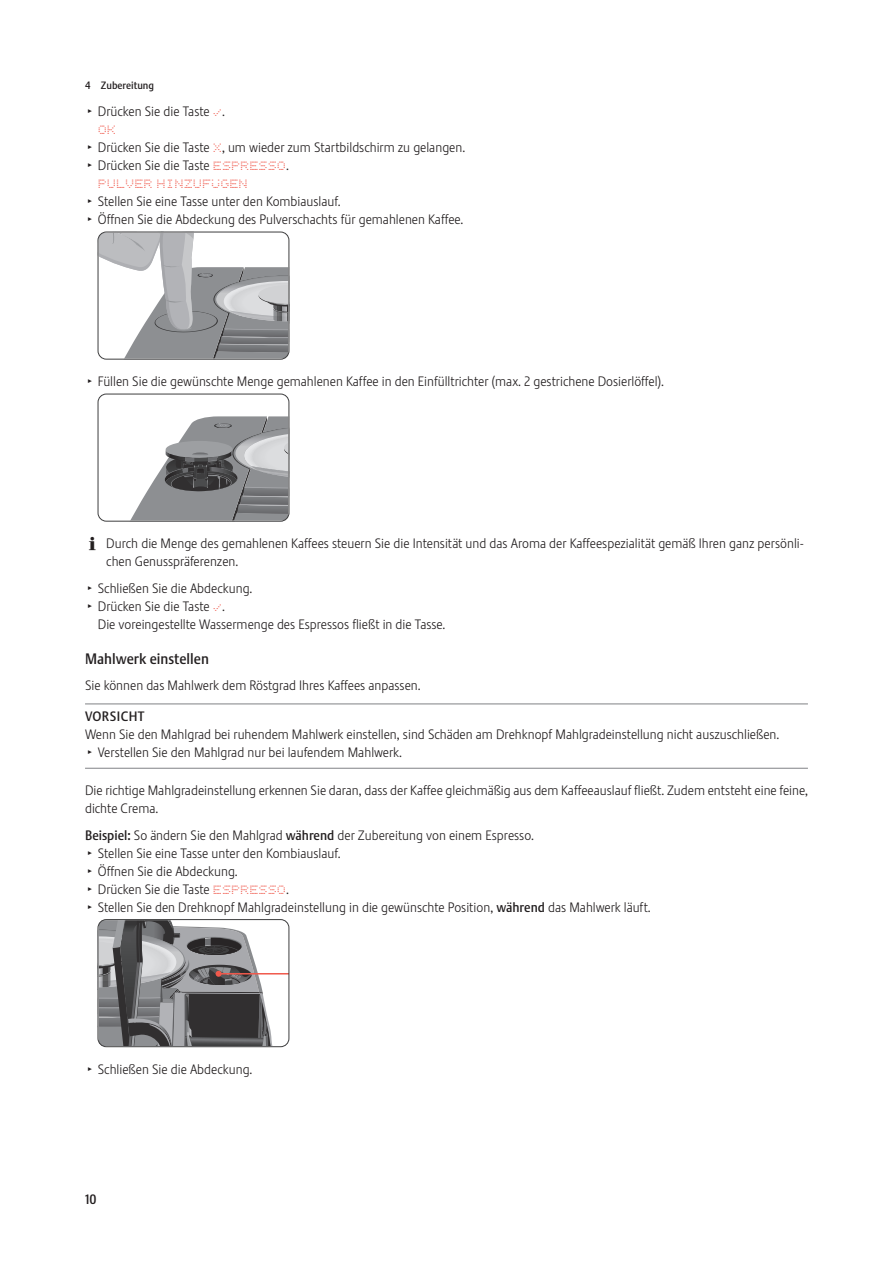
<style>
.page{position:relative;width:893px;height:1263px;background:#fff}
.page>*{position:absolute;margin:0;border:0;box-sizing:border-box;transform-origin:0 0}
.Resultat{font:15px "JURALED2006";color:#f0594c}
.Unterkapitel_Ueberschrift{font:15px "Stalemate Pro 2 J Medium";color:#231f20}
.Aufforderung{font:13.5px "Stalemate Pro 2 J Light";color:#231f20}
.Para_Abstand{font:13.5px/18px "Stalemate Pro 2 J Light";color:#231f20}
.Para{font:13.5px "Stalemate Pro 2 J Light";color:#231f20}
.Beispiel{font:13.5px "Stalemate Pro 2 J Light";color:#231f20}
.Resultat-2{font:13.5px "Stalemate Pro 2 J Light";color:#231f20}
.Massnahme_Letzte{font:13.5px "Stalemate Pro 2 J Light";color:#231f20}
.Achtung{font:13.5px "Stalemate Pro 2 J Medium";letter-spacing:.03em;color:#231f20}
.t1{font:10.5px "Stalemate Pro 2 J Medium";color:#231f20}
.s1{font-family:"Jura Pict 2006";font-size:10.5px}
.s2{font-family:"JURALED2006";font-size:15px;color:#f0594c}
.s3{font-family:"Jura Pict 2006"}
.s4{font-family:"Stalemate Pro 2 J Medium"}
</style>
<div class="page">
<hr style="left:85px;top:704px;width:723px;height:1px;background:#808285">
<hr style="left:85px;top:768px;width:723px;height:1px;background:#808285">
<svg style="left:98px;top:232px;width:191px;height:127px"></svg>
<div style="left:98px;top:232px;width:191px;height:127px;border:1px solid #3e3e3f;border-radius:8px"></div>
<svg style="left:98px;top:394px;width:191px;height:127px"></svg>
<div style="left:98px;top:394px;width:191px;height:127px;border:1px solid #3e3e3f;border-radius:8px"></div>
<svg style="left:98px;top:920px;width:191px;height:127px"></svg>
<div style="left:98px;top:919px;width:191px;height:128px;border:1px solid #3e3e3f;border-radius:8px"></div>
<p class="t1" style="left:85px;top:79px;width:71px">4 Zubereitung</p>
<p class="Aufforderung" style="left:88px;top:104px;width:138px"><span class="s1">T</span> Drücken Sie die Taste <span class="s2">w</span>.</p>
<p class="Resultat" style="left:98px;top:124px;width:20px">OK</p>
<p class="Aufforderung" style="left:88px;top:140px;width:379px"><span class="s1">T</span> Drücken Sie die Taste <span class="s2">X</span>, um wieder zum Startbildschirm zu gelangen.</p>
<p class="Aufforderung" style="left:88px;top:158px;width:202px"><span class="s1">T</span> Drücken Sie die Taste <span class="s2">ESPRESSO</span>.</p>
<p class="Resultat" style="left:98px;top:178px;width:151px">PULVER HINZUFÜGEN</p>
<p class="Aufforderung" style="left:88px;top:194px;width:254px"><span class="s1">T</span> Stellen Sie eine Tasse unter den Kombiauslauf.</p>
<p class="Aufforderung" style="left:88px;top:212px;width:377px"><span class="s1">T</span> Öffnen Sie die Abdeckung des Pulverschachts für gemahlenen Kaffee.</p>
<p class="Aufforderung" style="left:88px;top:374px;width:577px"><span class="s1">T</span> Füllen Sie die gewünschte Menge gemahlenen Kaffee in den Einfülltrichter (max. 2 gestrichene Dosierlöffel).</p>
<p class="Para_Abstand" style="left:106px;top:535px;width:699px;text-indent:-17px"><span class="s3">E</span> Durch die Menge des gemahlenen Kaffees steuern Sie die Intensität und das Aroma der Kaffeespezialität gemäß Ihren ganz persönli&shy;chen Genusspräferenzen.</p>
<p class="Aufforderung" style="left:88px;top:580px;width:166px"><span class="s1">T</span> Schließen Sie die Abdeckung.</p>
<p class="Aufforderung" style="left:88px;top:598px;width:138px"><span class="s1">T</span> Drücken Sie die Taste <span class="s2">w</span>.</p>
<p class="Resultat-2" style="left:98px;top:616px;width:349px">Die voreingestellte Wassermenge des Espressos fließt in die Tasse.</p>
<p class="Unterkapitel_Ueberschrift" style="left:85px;top:650px;width:125px">Mahlwerk einstellen</p>
<p class="Para" style="left:85px;top:678px;width:337px">Sie können das Mahlwerk dem Röstgrad Ihres Kaffees anpassen.</p>
<p class="Achtung" style="left:85px;top:708px;width:61px">VORSICHT</p>
<p class="Para" style="left:85px;top:726px;width:696px">Wenn Sie den Mahlgrad bei ruhendem Mahlwerk einstellen, sind Schäden am Drehknopf Mahlgradeinstellung nicht auszuschließen.</p>
<p class="Massnahme_Letzte" style="left:88px;top:744px;width:315px"><span class="s1">T</span> Verstellen Sie den Mahlgrad nur bei laufendem Mahlwerk.</p>
<p class="Para_Abstand" style="left:85px;top:782px;width:724px">Die richtige Mahlgradeinstellung erkennen Sie daran, dass der Kaffee gleichmäßig aus dem Kaffeeauslauf fließt. Zudem entsteht eine feine, dichte Crema.</p>
<p class="Beispiel" style="left:85px;top:827px;width:451px"><span class="s4">Beispiel:</span> So ändern Sie den Mahlgrad <span class="s4">während</span> der Zubereitung von einem Espresso.</p>
<p class="Aufforderung" style="left:88px;top:845px;width:254px"><span class="s1">T</span> Stellen Sie eine Tasse unter den Kombiauslauf.</p>
<p class="Aufforderung" style="left:88px;top:863px;width:151px"><span class="s1">T</span> Öffnen Sie die Abdeckung.</p>
<p class="Aufforderung" style="left:88px;top:881px;width:202px"><span class="s1">T</span> Drücken Sie die Taste <span class="s2">ESPRESSO</span>.</p>
<p class="Aufforderung" style="left:88px;top:899px;width:564px"><span class="s1">T</span> Stellen Sie den Drehknopf Mahlgradeinstellung in die gewünschte Position, <span class="s4">während</span> das Mahlwerk läuft.</p>
<p class="Aufforderung" style="left:88px;top:1061px;width:166px"><span class="s1">T</span> Schließen Sie die Abdeckung.</p>
<p class="Achtung" style="left:85px;top:1191px;width:13px">10</p>
</div>
